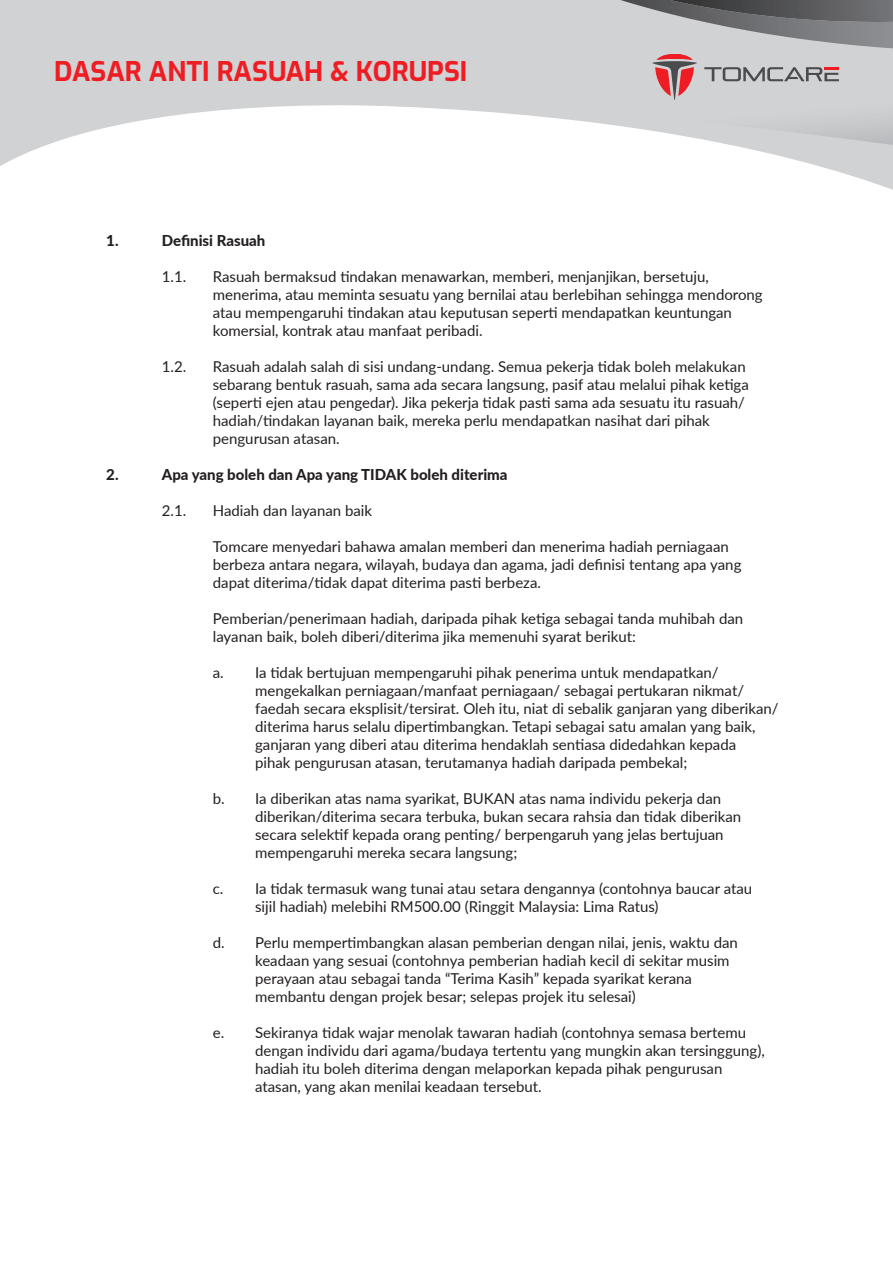
<style>
.page{position:relative;width:893px;height:1263px;background:#fff}
.page>*{position:absolute;margin:0;border:0;box-sizing:border-box;transform-origin:0 0}
.t1{font:700 27px "Exo";color:#ee1d23}
.t2{font:15px/18px "Lato";color:#231f20}
.t3{font:800 15px "Lato";color:#231f20}
</style>
<div class="page">
<svg style="left:732px;top:145px;width:161px;height:45px"></svg>
<svg style="left:0;top:145px;width:46px;height:21px"></svg>
<svg style="left:0;top:0;width:893px;height:145px"></svg>
<svg style="left:0;top:59px;width:419px;height:82px"></svg>
<svg style="left:489px;top:0;width:404px;height:100px;background:#b9b6b9"></svg>
<p class="t1" style="left:54px;top:51px;width:415px">DASAR ANTI RASUAH &amp; KORUPSI</p>
<p class="t3" style="left:106px;top:229px;width:14px">1.</p>
<p class="t3" style="left:162px;top:229px;width:105px">Definisi Rasuah</p>
<p class="t2" style="left:162px;top:267px;width:26px">1.1.</p>
<p class="t2" style="left:213px;top:267px;width:551px">Rasuah bermaksud tindakan menawarkan, memberi, menjanjikan, bersetuju, menerima, atau meminta sesuatu yang bernilai atau berlebihan sehingga mendorong atau mempengaruhi tindakan atau keputusan seperti mendapatkan keuntungan komersial, kontrak atau manfaat peribadi.</p>
<p class="t2" style="left:162px;top:357px;width:26px">1.2.</p>
<p class="t2" style="left:213px;top:357px;width:538px">Rasuah adalah salah di sisi undang-undang. Semua pekerja tidak boleh melakukan sebarang bentuk rasuah, sama ada secara langsung, pasif atau melalui pihak ketiga (seperti ejen atau pengedar). Jika pekerja tidak pasti sama ada sesuatu itu rasuah/ hadiah/tindakan layanan baik, mereka perlu mendapatkan nasihat dari pihak pengurusan atasan.</p>
<p class="t3" style="left:106px;top:463px;width:14px">2.</p>
<p class="t3" style="left:162px;top:463px;width:347px">Apa yang boleh dan Apa yang TIDAK boleh diterima</p>
<p class="t2" style="left:162px;top:501px;width:26px">2.1.</p>
<p class="t2" style="left:213px;top:501px;width:161px">Hadiah dan layanan baik</p>
<p class="t2" style="left:213px;top:537px;width:530px">Tomcare menyedari bahawa amalan memberi dan menerima hadiah perniagaan berbeza antara negara, wilayah, budaya dan agama, jadi definisi tentang apa yang dapat diterima/tidak dapat diterima pasti berbeza.</p>
<p class="t2" style="left:213px;top:609px;width:532px">Pemberian/penerimaan hadiah, daripada pihak ketiga sebagai tanda muhibah dan layanan baik, boleh diberi/diterima jika memenuhi syarat berikut:</p>
<p class="t2" style="left:255px;top:663px;width:525px;text-indent:-42px">a. Ia tidak bertujuan mempengaruhi pihak penerima untuk mendapatkan/ mengekalkan perniagaan/manfaat perniagaan/ sebagai pertukaran nikmat/ faedah secara eksplisit/tersirat. Oleh itu, niat di sebalik ganjaran yang diberikan/ diterima harus selalu dipertimbangkan. Tetapi sebagai satu amalan yang baik, ganjaran yang diberi atau diterima hendaklah sentiasa didedahkan kepada<br>pihak pengurusan atasan, terutamanya hadiah daripada pembekal;</p>
<p class="t2" style="left:255px;top:789px;width:488px;text-indent:-42px">b. Ia diberikan atas nama syarikat, BUKAN atas nama individu pekerja dan diberikan/diterima secara terbuka, bukan secara rahsia dan tidak diberikan secara selektif kepada orang penting/ berpengaruh yang jelas bertujuan mempengaruhi mereka secara langsung;</p>
<p class="t2" style="left:255px;top:879px;width:499px;text-indent:-42px">c. Ia tidak termasuk wang tunai atau setara dengannya (contohnya baucar atau sijil hadiah) melebihi RM500.00 (Ringgit Malaysia: Lima Ratus)</p>
<p class="t2" style="left:255px;top:933px;width:484px;text-indent:-42px">d. Perlu mempertimbangkan alasan pemberian dengan nilai, jenis, waktu dan keadaan yang sesuai (contohnya pemberian hadiah kecil di sekitar musim perayaan atau sebagai tanda “Terima Kasih” kepada syarikat kerana membantu dengan projek besar; selepas projek itu selesai)</p>
<p class="t2" style="left:255px;top:1023px;width:511px;text-indent:-42px">e. Sekiranya tidak wajar menolak tawaran hadiah (contohnya semasa bertemu dengan individu dari agama/budaya tertentu yang mungkin akan tersinggung), hadiah itu boleh diterima dengan melaporkan kepada pihak pengurusan atasan, yang akan menilai keadaan tersebut.</p>
</div>
